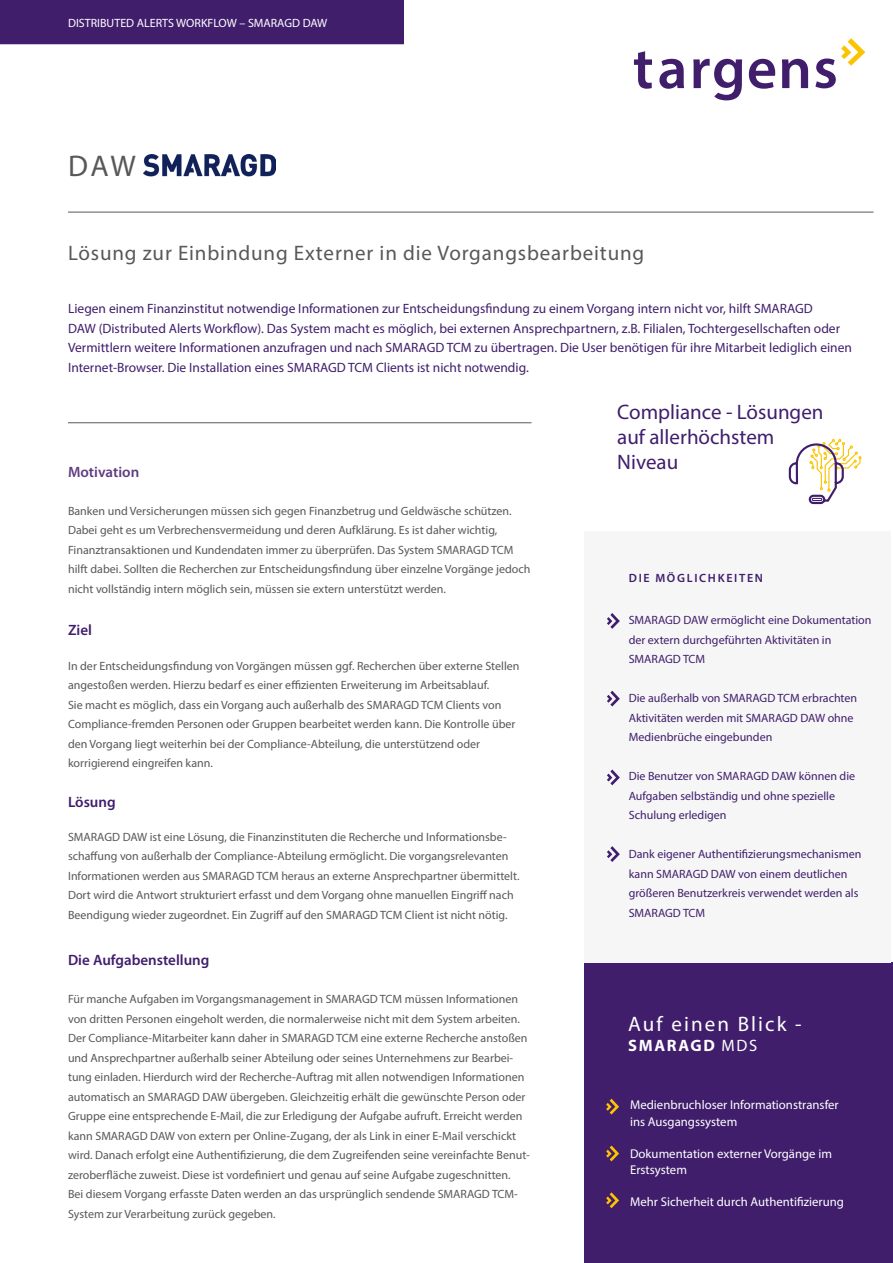
<style>
.page{position:relative;width:893px;height:1263px;background:#fff}
.page>*{position:absolute;margin:0;border:0;box-sizing:border-box;transform-origin:0 0}
.t1{font:30px "Myriad Pro";color:#58585a}
.t2{font:21px "Myriad Pro";letter-spacing:.04em;color:#58585a}
.t3{font:21px/25.2px "Myriad Pro";color:#401e6c}
.t4{font:21px "Myriad Pro";letter-spacing:.1em;color:#fff}
.t5{font:700 16.5px "Myriad Pro";letter-spacing:.1em;color:#fff}
.t6{font:600 15px "Myriad Pro";color:#401e6c}
.t7{font:600 15px "Myriad Pro";color:#5f3d80}
.t8{font:13.5px/19.5px "Myriad Pro";color:#401e6c}
.t9{font:12.75px/16.5px "Myriad Pro";color:#fff}
.t10{font:12px/19.5px "Myriad Pro";color:#58585a}
.t11{font:12px/19.5px "Myriad Pro";color:#401e6c}
.t12{font:12px "Myriad Pro";color:#fff}
.t13{font:600 12px "Myriad Pro";letter-spacing:.14em;color:#401e6c}
.s1{font-weight:400}
</style>
<div class="page">
<svg style="left:634px;top:51px;width:18px;height:38px"></svg>
<svg style="left:659px;top:59px;width:25px;height:30px"></svg>
<svg style="left:749px;top:59px;width:26px;height:30px"></svg>
<svg style="left:782px;top:59px;width:26px;height:29px"></svg>
<svg style="left:693px;top:59px;width:49px;height:41px"></svg>
<svg style="left:815px;top:38px;width:50px;height:50px"></svg>
<div style="left:0;top:0;width:404px;height:44px;background:#401e6c"></div>
<img style="left:143px;top:154px;width:132px;height:23px">
<hr style="left:68px;top:212px;width:805px;height:1px;background:#58585a">
<hr style="left:68px;top:422px;width:463px;height:1px;background:#58585a">
<div style="left:585px;top:963px;width:308px;height:300px;background:#401e6c"></div>
<svg style="left:606px;top:1099px;width:13px;height:15px"></svg>
<svg style="left:606px;top:1145px;width:13px;height:16px"></svg>
<svg style="left:606px;top:1192px;width:13px;height:16px"></svg>
<div style="left:585px;top:531px;width:306px;height:432px;background:#f6f6f6"></div>
<svg style="left:607px;top:613px;width:13px;height:16px"></svg>
<svg style="left:607px;top:691px;width:13px;height:15px"></svg>
<svg style="left:607px;top:769px;width:13px;height:16px"></svg>
<svg style="left:607px;top:846px;width:13px;height:16px"></svg>
<svg style="left:789px;top:439px;width:72px;height:66px"></svg>
<p class="t12" style="left:68px;top:16px;width:261px">DISTRIBUTED ALERTS WORKFLOW – SMARAGD DAW</p>
<h1 class="t1" style="left:68px;top:147px;width:69px">DAW</h1>
<h2 class="t2" style="left:68px;top:240px;width:578px">Lösung zur Einbindung Externer in die Vorgangsbearbeitung</h2>
<p class="t8" style="left:68px;top:299px;width:785px">Liegen einem Finanzinstitut notwendige Informationen zur Entscheidungsfindung zu einem Vorgang intern nicht vor, hilft SMARAGD<br>DAW (Distributed Alerts Workflow). Das System macht es möglich, bei externen Ansprechpartnern, z.B. Filialen, Tochtergesellschaften oder Vermittlern weitere Informationen anzufragen und nach SMARAGD TCM zu übertragen. Die User benötigen für ihre Mitarbeit lediglich einen Internet-Browser. Die Installation eines SMARAGD TCM Clients ist nicht notwendig.</p>
<p class="t7" style="left:68px;top:462px;width:73px">Motivation</p>
<p class="t10" style="left:68px;top:501px;width:464px">Banken und Versicherungen müssen sich gegen Finanzbetrug und Geldwäsche schützen.<br>Dabei geht es um Verbrechensvermeidung und deren Aufklärung. Es ist daher wichtig, Finanztransaktionen und Kundendaten immer zu überprüfen. Das System SMARAGD TCM hilft dabei. Sollten die Recherchen zur Entscheidungsfindung über einzelne Vorgänge jedoch nicht vollständig intern möglich sein, müssen sie extern unterstützt werden.</p>
<p class="t6" style="left:68px;top:621px;width:25px">Ziel</p>
<p class="t10" style="left:68px;top:656px;width:453px">In der Entscheidungsfindung von Vorgängen müssen ggf. Recherchen über externe Stellen angestoßen werden. Hierzu bedarf es einer effizienten Erweiterung im Arbeitsablauf.<br>Sie macht es möglich, dass ein Vorgang auch außerhalb des SMARAGD TCM Clients von Compliance-fremden Personen oder Gruppen bearbeitet werden kann. Die Kontrolle über den Vorgang liegt weiterhin bei der Compliance-Abteilung, die unterstützend oder korrigierend eingreifen kann.</p>
<p class="t6" style="left:68px;top:792px;width:49px">Lösung</p>
<p class="t10" style="left:68px;top:826px;width:453px">SMARAGD DAW ist eine Lösung, die Finanzinstituten die Recherche und Informationsbe&shy;schaffung von außerhalb der Compliance-Abteilung ermöglicht. Die vorgangsrelevanten Informationen werden aus SMARAGD TCM heraus an externe Ansprechpartner übermittelt.<br>Dort wird die Antwort strukturiert erfasst und dem Vorgang ohne manuellen Eingriff nach Beendigung wieder zugeordnet. Ein Zugriff auf den SMARAGD TCM Client ist nicht nötig.</p>
<p class="t6" style="left:68px;top:950px;width:143px">Die Aufgabenstellung</p>
<p class="t10" style="left:68px;top:989px;width:463px">Für manche Aufgaben im Vorgangsmanagement in SMARAGD TCM müssen Informationen von dritten Personen eingeholt werden, die normalerweise nicht mit dem System arbeiten.<br>Der Compliance-Mitarbeiter kann daher in SMARAGD TCM eine externe Recherche anstoßen und Ansprechpartner außerhalb seiner Abteilung oder seines Unternehmens zur Bearbei&shy;tung einladen. Hierdurch wird der Recherche-Auftrag mit allen notwendigen Informationen automatisch an SMARAGD DAW übergeben. Gleichzeitig erhält die gewünschte Person oder Gruppe eine entsprechende E-Mail, die zur Erledigung der Aufgabe aufruft. Erreicht werden kann SMARAGD DAW von extern per Online-Zugang, der als Link in einer E-Mail verschickt wird. Danach erfolgt eine Authentifizierung, die dem Zugreifenden seine vereinfachte Benut&shy;zeroberfläche zuweist. Diese ist vordefiniert und genau auf seine Aufgabe zugeschnitten.<br>Bei diesem Vorgang erfasste Daten werden an das ursprünglich sendende SMARAGD TCM-System zur Verarbeitung zurück gegeben.</p>
<h2 class="t3" style="left:617px;top:399px;width:208px">Compliance - Lösungen auf allerhöchstem<br>Niveau</h2>
<p class="t13" style="left:629px;top:571px;width:136px">DIE MÖGLICHKEITEN</p>
<p class="t11" style="left:629px;top:610px;width:244px">SMARAGD DAW ermöglicht eine Dokumentation der extern durchgeführten Aktivitäten in<br>SMARAGD TCM</p>
<p class="t11" style="left:629px;top:688px;width:230px">Die außerhalb von SMARAGD TCM erbrachten<br>Aktivitäten werden mit SMARAGD DAW ohne<br>Medienbrüche eingebunden</p>
<p class="t11" style="left:629px;top:766px;width:228px">Die Benutzer von SMARAGD DAW können die<br>Aufgaben selbständig und ohne spezielle<br>Schulung erledigen</p>
<p class="t11" style="left:629px;top:844px;width:234px">Dank eigener Authentifizierungsmechanismen kann SMARAGD DAW von einem deutlichen größeren Benutzerkreis verwendet werden als SMARAGD TCM</p>
<h2 class="t4" style="left:628px;top:1011px;width:175px">Auf einen Blick -</h2>
<h3 class="t5" style="left:628px;top:1035px;width:131px">SMARAGD <span class="s1">MDS</span></h3>
<p class="t9" style="left:630px;top:1097px;width:210px">Medienbruchloser Informationstransfer ins Ausgangssystem</p>
<p class="t9" style="left:630px;top:1145px;width:203px">Dokumentation externer Vorgänge im<br>Erstsystem</p>
<p class="t9" style="left:630px;top:1193px;width:215px">Mehr Sicherheit durch Authentifizierung</p>
</div>
